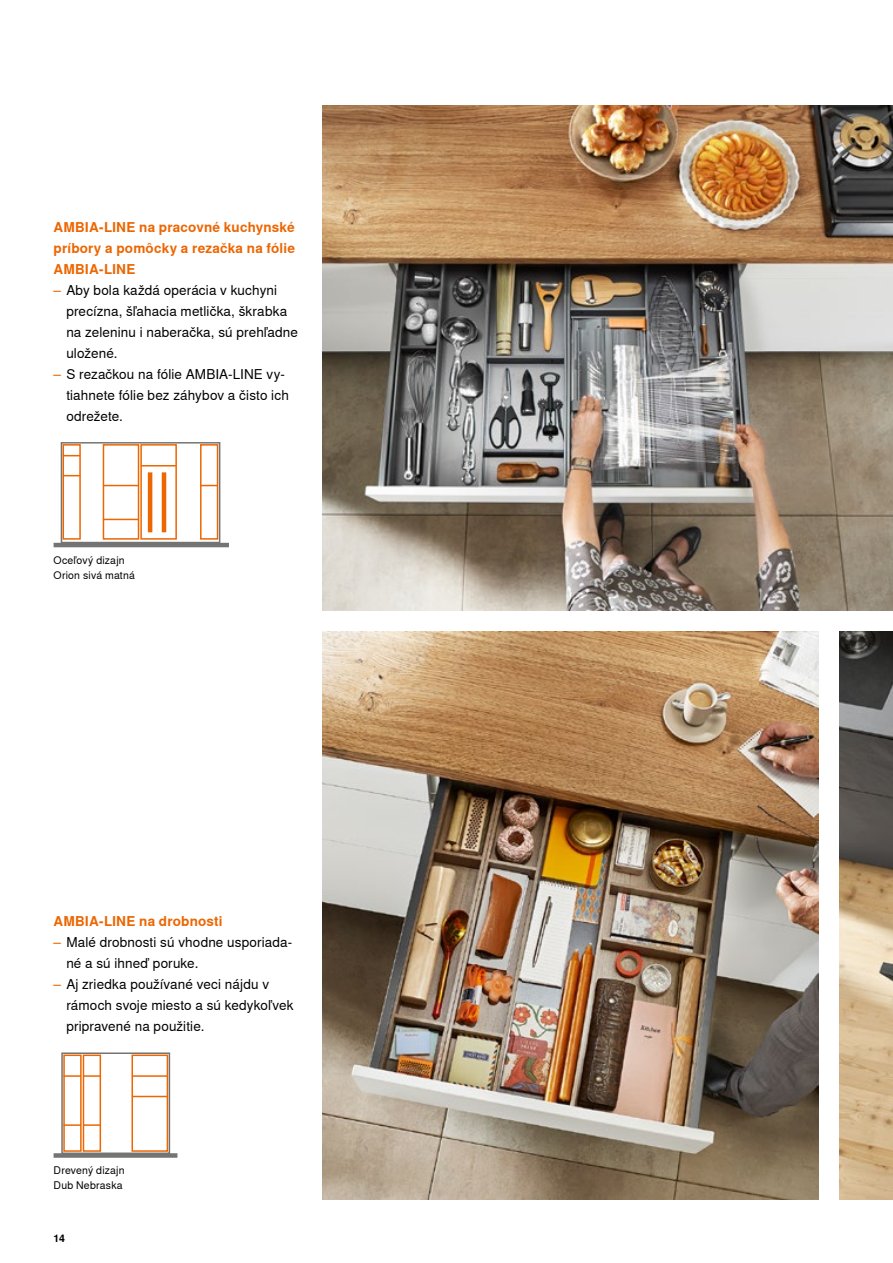
<style>
.page{position:relative;width:893px;height:1263px;background:#fff}
.page>*{position:absolute;margin:0;border:0;box-sizing:border-box;transform-origin:0 0}
.t1{font:13.5px/21px "Nimbus Sans Global";letter-spacing:.01em;color:#000}
._09_Copy_Orange_Bold{font:700 13.5px/21px "Nimbus Sans Global";letter-spacing:.015em;color:#ec6602;text-align:justify}
._07_Copy_Black_Regular_Left{font:10.5px/15px "Nimbus Sans Global";letter-spacing:.02em;color:#000}
.t2{font:700 10.5px "Nimbus Sans Global";color:#000}
.s1{color:#ec6602}
</style>
<div class="page">
<img style="left:323px;top:105px;width:570px;height:505px">
<img style="left:323px;top:631px;width:495px;height:569px">
<img style="left:839px;top:631px;width:54px;height:569px">
<div style="left:61px;top:442px;width:159px;height:101px;border:2px solid #747473"></div>
<hr style="left:54px;top:543px;width:175px;height:4px;background:#747473">
<div style="left:200px;top:444px;width:18px;height:96px;border:2px solid #ec6602"></div>
<svg style="left:200px;top:485px;width:18px;height:1px"></svg>
<div style="left:63px;top:444px;width:18px;height:96px;border:2px solid #ec6602"></div>
<svg style="left:63px;top:475px;width:17px;height:1px"></svg>
<svg style="left:63px;top:455px;width:17px;height:1px"></svg>
<div style="left:103px;top:444px;width:36px;height:96px;border:2px solid #ec6602"></div>
<hr style="left:103px;top:519px;width:35px;height:1px;background:#ec6602">
<hr style="left:103px;top:485px;width:35px;height:1px;background:#ec6602">
<div style="left:140px;top:444px;width:37px;height:96px;border:2px solid #ec6602"></div>
<hr style="left:141px;top:465px;width:35px;height:1px;background:#ec6602">
<hr style="left:148px;top:472px;width:4px;height:60px;background:#ec6602">
<hr style="left:162px;top:472px;width:4px;height:60px;background:#ec6602">
<div style="left:61px;top:1052px;width:109px;height:102px;border:2px solid #747473"></div>
<div style="left:63px;top:1054px;width:19px;height:98px;border:2px solid #ec6602"></div>
<div style="left:83px;top:1054px;width:18px;height:98px;border:2px solid #ec6602"></div>
<svg style="left:64px;top:1075px;width:37px;height:2px"></svg>
<svg style="left:64px;top:1124px;width:37px;height:2px"></svg>
<div style="left:131px;top:1054px;width:37px;height:98px;border:2px solid #ec6602"></div>
<hr style="left:132px;top:1075px;width:35px;height:2px;background:#ec6602">
<hr style="left:132px;top:1096px;width:35px;height:1px;background:#ec6602">
<div style="left:54px;top:1153px;width:123px;height:5px;background:#747473"></div>
<p class="_09_Copy_Orange_Bold" style="left:54px;top:216px;width:243px">AMBIA-LINE na pracovné kuchynské príbory a pomôcky a rezačka na fólie AMBIA-LINE</p>
<p class="t1" style="left:66px;top:280px;width:233px;text-indent:-13px"><span class="s1">–</span> Aby bola každá operácia v kuchyni precízna, šľahacia metlička, škrabka na zeleninu i naberačka, sú prehľadne uložené.</p>
<p class="t1" style="left:66px;top:364px;width:224px;text-indent:-13px"><span class="s1">–</span> S rezačkou na fólie AMBIA-LINE vy&shy;tiahnete fólie bez záhybov a čisto ich odrežete.</p>
<p class="_07_Copy_Black_Regular_Left" style="left:54px;top:553px;width:83px">Oceľový dizajn<br>Orion sivá matná</p>
<p class="_09_Copy_Orange_Bold" style="left:54px;top:911px;width:171px">AMBIA-LINE na drobnosti</p>
<p class="t1" style="left:66px;top:932px;width:227px;text-indent:-13px"><span class="s1">–</span> Malé drobnosti sú vhodne usporiada&shy;né a sú ihneď poruke.</p>
<p class="t1" style="left:66px;top:974px;width:229px;text-indent:-13px"><span class="s1">–</span> Aj zriedka používané veci nájdu v rámoch svoje miesto a sú kedykoľvek pripravené na použitie.</p>
<p class="_07_Copy_Black_Regular_Left" style="left:54px;top:1163px;width:73px">Drevený dizajn<br>Dub Nebraska</p>
<p class="t2" style="left:54px;top:1232px;width:13px">14</p>
</div>
